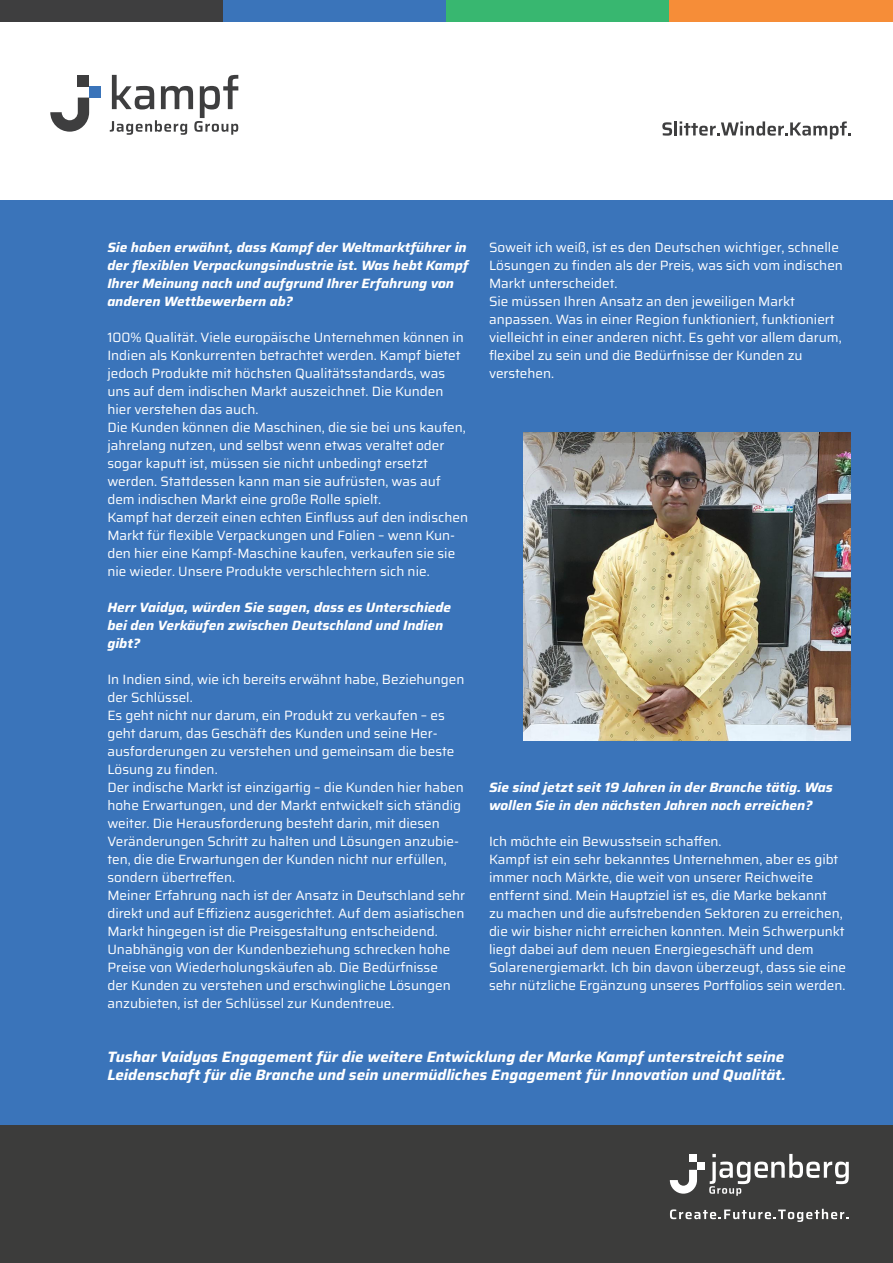
<style>
.page{position:relative;width:893px;height:1263px;background:#fff}
.page>*{position:absolute;margin:0;border:0;box-sizing:border-box;transform-origin:0 0}
.Fließtext-9pt-weiss{font:italic 700 15px/18px "Saira";color:#fff}
.Fließtext-9pt-weiss-2{font:13.5px/18px "Saira";color:#fff}
.Frage{font:italic 700 13.5px/18px "Saira";color:#fff}
</style>
<div class="page">
<div style="left:0;top:1125px;width:893px;height:138px;background:#3c3c3b"></div>
<div style="left:0;top:200px;width:893px;height:925px;background:#3a74ba"></div>
<div style="left:0;top:0;width:223px;height:21px;background:#3e3e3f"></div>
<div style="left:223px;top:0;width:223px;height:21px;background:#3a74ba"></div>
<div style="left:446px;top:0;width:224px;height:21px;background:#38b770"></div>
<div style="left:670px;top:0;width:223px;height:21px;background:#f68d38"></div>
<svg style="left:670px;top:1209px;width:179px;height:13px"></svg>
<svg style="left:670px;top:1170px;width:27px;height:24px"></svg>
<div style="left:697px;top:1162px;width:8px;height:8px;background:#fff"></div>
<div style="left:689px;top:1154px;width:8px;height:8px;background:#fff"></div>
<svg style="left:709px;top:1154px;width:140px;height:42px"></svg>
<svg style="left:50px;top:98px;width:39px;height:34px"></svg>
<div style="left:89px;top:86px;width:11px;height:12px;background:#3a74ba"></div>
<div style="left:78px;top:75px;width:11px;height:11px;background:#3e3e3f"></div>
<svg style="left:110px;top:75px;width:128px;height:60px"></svg>
<svg style="left:662px;top:122px;width:10px;height:14px"></svg>
<hr style="left:674px;top:121px;width:3px;height:14px;background:#3e3e3f">
<svg style="left:680px;top:121px;width:170px;height:18px"></svg>
<img style="left:523px;top:432px;width:327px;height:309px">
<p class="Frage" style="left:107px;top:238px;width:363px">Sie haben erwähnt, dass Kampf der Weltmarktführer in der flexiblen Verpackungsindustrie ist. Was hebt Kampf Ihrer Meinung nach und aufgrund Ihrer Erfahrung von anderen Wettbewerbern ab?</p>
<p class="Fließtext-9pt-weiss-2" style="left:107px;top:328px;width:358px">100% Qualität. Viele europäische Unternehmen können in Indien als Konkurrenten betrachtet werden. Kampf bietet jedoch Produkte mit höchsten Qualitätsstandards, was uns auf dem indischen Markt auszeichnet. Die Kunden hier verstehen das auch.</p>
<p class="Fließtext-9pt-weiss-2" style="left:107px;top:418px;width:360px">Die Kunden können die Maschinen, die sie bei uns kaufen, jahrelang nutzen, und selbst wenn etwas veraltet oder sogar kaputt ist, müssen sie nicht unbedingt ersetzt werden. Stattdessen kann man sie aufrüsten, was auf dem indischen Markt eine große Rolle spielt.</p>
<p class="Fließtext-9pt-weiss-2" style="left:107px;top:508px;width:362px">Kampf hat derzeit einen echten Einfluss auf den indischen Markt für flexible Verpackungen und Folien – wenn Kun&shy;den hier eine Kampf-Maschine kaufen, verkaufen sie sie nie wieder. Unsere Produkte verschlechtern sich nie.</p>
<p class="Frage" style="left:107px;top:598px;width:345px">Herr Vaidya, würden Sie sagen, dass es Unterschiede bei den Verkäufen zwischen Deutschland und Indien gibt?</p>
<p class="Fließtext-9pt-weiss-2" style="left:107px;top:670px;width:359px">In Indien sind, wie ich bereits erwähnt habe, Beziehungen der Schlüssel.</p>
<p class="Fließtext-9pt-weiss-2" style="left:107px;top:706px;width:348px">Es geht nicht nur darum, ein Produkt zu verkaufen – es geht darum, das Geschäft des Kunden und seine Her&shy;ausforderungen zu verstehen und gemeinsam die beste Lösung zu finden.</p>
<p class="Fließtext-9pt-weiss-2" style="left:107px;top:778px;width:358px">Der indische Markt ist einzigartig – die Kunden hier haben hohe Erwartungen, und der Markt entwickelt sich ständig weiter. Die Herausforderung besteht darin, mit diesen Veränderungen Schritt zu halten und Lösungen anzubie&shy;ten, die die Erwartungen der Kunden nicht nur erfüllen, sondern übertreffen.</p>
<p class="Fließtext-9pt-weiss-2" style="left:107px;top:886px;width:359px">Meiner Erfahrung nach ist der Ansatz in Deutschland sehr direkt und auf Effizienz ausgerichtet. Auf dem asiatischen Markt hingegen ist die Preisgestaltung entscheidend.<br>Unabhängig von der Kundenbeziehung schrecken hohe Preise von Wiederholungskäufen ab. Die Bedürfnisse<br>der Kunden zu verstehen und erschwingliche Lösungen anzubieten, ist der Schlüssel zur Kundentreue.</p>
<p class="Fließtext-9pt-weiss-2" style="left:489px;top:238px;width:355px">Soweit ich weiß, ist es den Deutschen wichtiger, schnelle<br>Lösungen zu finden als der Preis, was sich vom indischen<br>Markt unterscheidet.</p>
<p class="Fließtext-9pt-weiss-2" style="left:489px;top:292px;width:354px">Sie müssen Ihren Ansatz an den jeweiligen Markt anpassen. Was in einer Region funktioniert, funktioniert vielleicht in einer anderen nicht. Es geht vor allem darum, flexibel zu sein und die Bedürfnisse der Kunden zu verstehen.</p>
<p class="Frage" style="left:489px;top:778px;width:345px">Sie sind jetzt seit 19 Jahren in der Branche tätig. Was wollen Sie in den nächsten Jahren noch erreichen?</p>
<p class="Fließtext-9pt-weiss-2" style="left:489px;top:832px;width:234px">Ich möchte ein Bewusstsein schaffen.</p>
<p class="Fließtext-9pt-weiss-2" style="left:489px;top:850px;width:359px">Kampf ist ein sehr bekanntes Unternehmen, aber es gibt immer noch Märkte, die weit von unserer Reichweite entfernt sind. Mein Hauptziel ist es, die Marke bekannt<br>zu machen und die aufstrebenden Sektoren zu erreichen, die wir bisher nicht erreichen konnten. Mein Schwerpunkt liegt dabei auf dem neuen Energiegeschäft und dem Solarenergiemarkt. Ich bin davon überzeugt, dass sie eine sehr nützliche Ergänzung unseres Portfolios sein werden.</p>
<p class="Fließtext-9pt-weiss" style="left:107px;top:1047px;width:680px">Tushar Vaidyas Engagement für die weitere Entwicklung der Marke Kampf unterstreicht seine<br>Leidenschaft für die Branche und sein unermüdliches Engagement für Innovation und Qualität.</p>
</div>
